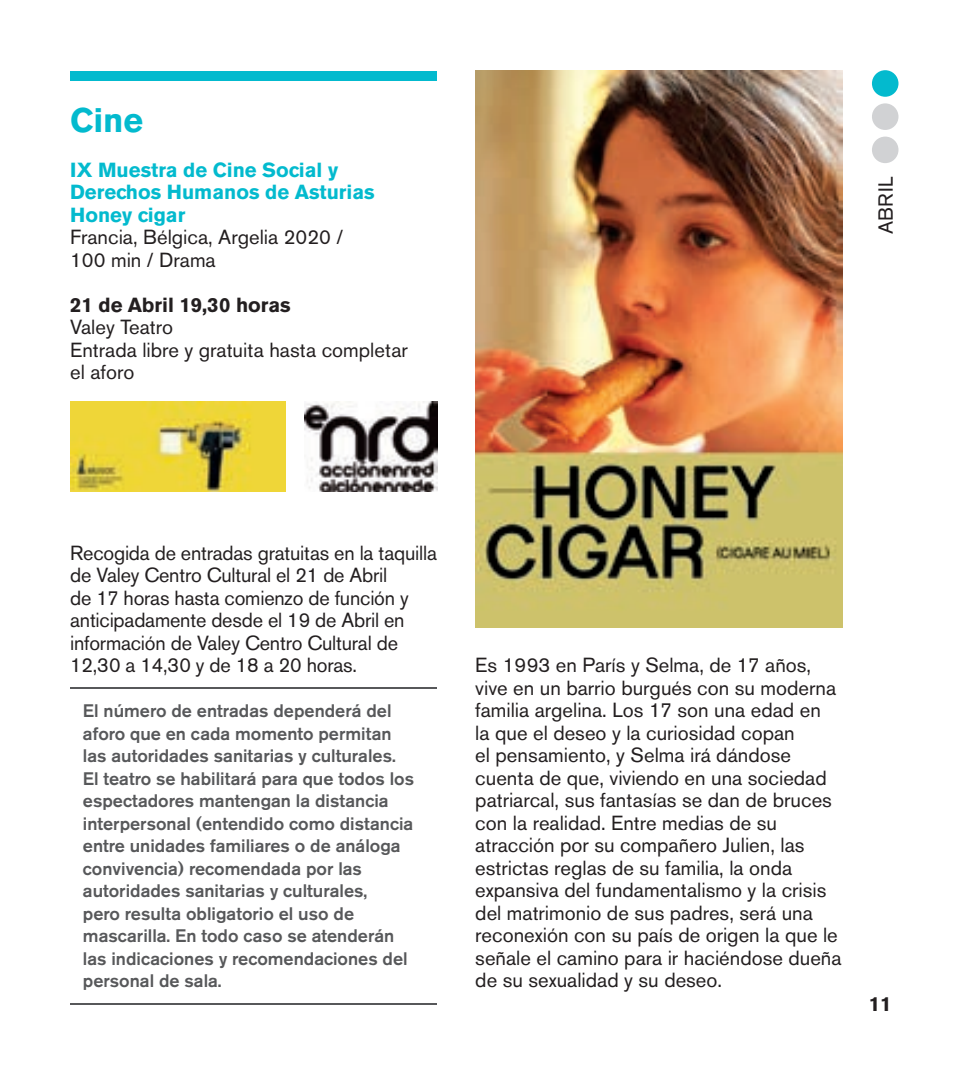
<style>
.page{position:relative;width:957px;height:1085px;background:#fff}
.page>*{position:absolute;margin:0;border:0;box-sizing:border-box;transform-origin:0 0}
.t1{font:700 33.75px "Akzidenz Grotesk BE";color:#03bace}
.t2{font:20.25px/22.5px "Akzidenz Grotesk BE";color:#231f20}
.t3{font:700 20.25px/22.5px "Akzidenz Grotesk BE";color:#03bace}
.t4{font:700 20.25px "Akzidenz Grotesk BE";color:#231f20}
.t5{font:500 18px/22.5px "Akzidenz Grotesk BE";color:#57585a}
</style>
<div class="page">
<div style="left:872px;top:136px;width:26px;height:27px;background:#d1d2d4;border-radius:50%"></div>
<div style="left:872px;top:103px;width:26px;height:27px;background:#d1d2d4;border-radius:50%"></div>
<div style="left:872px;top:70px;width:26px;height:27px;background:#03bace;border-radius:50%"></div>
<div style="left:70px;top:72px;width:367px;height:9px;background:#03bace"></div>
<hr style="left:70px;top:687px;width:367px;height:1px;background:#57585a">
<hr style="left:70px;top:1003px;width:367px;height:1px;background:#57585a">
<img style="left:305px;top:402px;width:132px;height:90px">
<img style="left:70px;top:402px;width:216px;height:90px">
<img style="left:475px;top:70px;width:367px;height:557px">
<h1 class="t1" style="left:70px;top:100px;width:75px">Cine</h1>
<p class="t3" style="left:70px;top:159px;width:306px">IX Muestra de Cine Social y<br>Derechos Humanos de Asturias<br>Honey cigar</p>
<p class="t2" style="left:70px;top:226px;width:274px">Francia, Bélgica, Argelia 2020 /<br>100 min / Drama</p>
<p class="t4" style="left:70px;top:293px;width:222px">21 de Abril 19,30 horas</p>
<p class="t2" style="left:70px;top:316px;width:339px">Valey Teatro<br>Entrada libre y gratuita hasta completar el aforo</p>
<p class="t2" style="left:874px;top:234px;width:60px;rotate:-90deg">ABRIL</p>
<p class="t2" style="left:70px;top:541px;width:368px">Recogida de entradas gratuitas en la taquilla de Valey Centro Cultural el 21 de Abril<br>de 17 horas hasta comienzo de función y anticipadamente desde el 19 de Abril en información de Valey Centro Cultural de 12,30 a 14,30 y de 18 a 20 horas.</p>
<p class="t5" style="left:83px;top:699px;width:333px">El número de entradas dependerá del aforo que en cada momento permitan las autoridades sanitarias y culturales.<br>El teatro se habilitará para que todos los espectadores mantengan la distancia interpersonal (entendido como distancia entre unidades familiares o de análoga convivencia) recomendada por las autoridades sanitarias y culturales,<br>pero resulta obligatorio el uso de mascarilla. En todo caso se atenderán las indicaciones y recomendaciones del personal de sala.</p>
<p class="t2" style="left:475px;top:653px;width:368px">Es 1993 en París y Selma, de 17 años, vive en un barrio burgués con su moderna familia argelina. Los 17 son una edad en<br>la que el deseo y la curiosidad copan<br>el pensamiento, y Selma irá dándose cuenta de que, viviendo en una sociedad patriarcal, sus fantasías se dan de bruces con la realidad. Entre medias de su atracción por su compañero Julien, las estrictas reglas de su familia, la onda expansiva del fundamentalismo y la crisis del matrimonio de sus padres, será una reconexión con su país de origen la que le señale el camino para ir haciéndose dueña de su sexualidad y su deseo.</p>
<p class="t4" style="left:869px;top:991px;width:24px">11</p>
</div>
